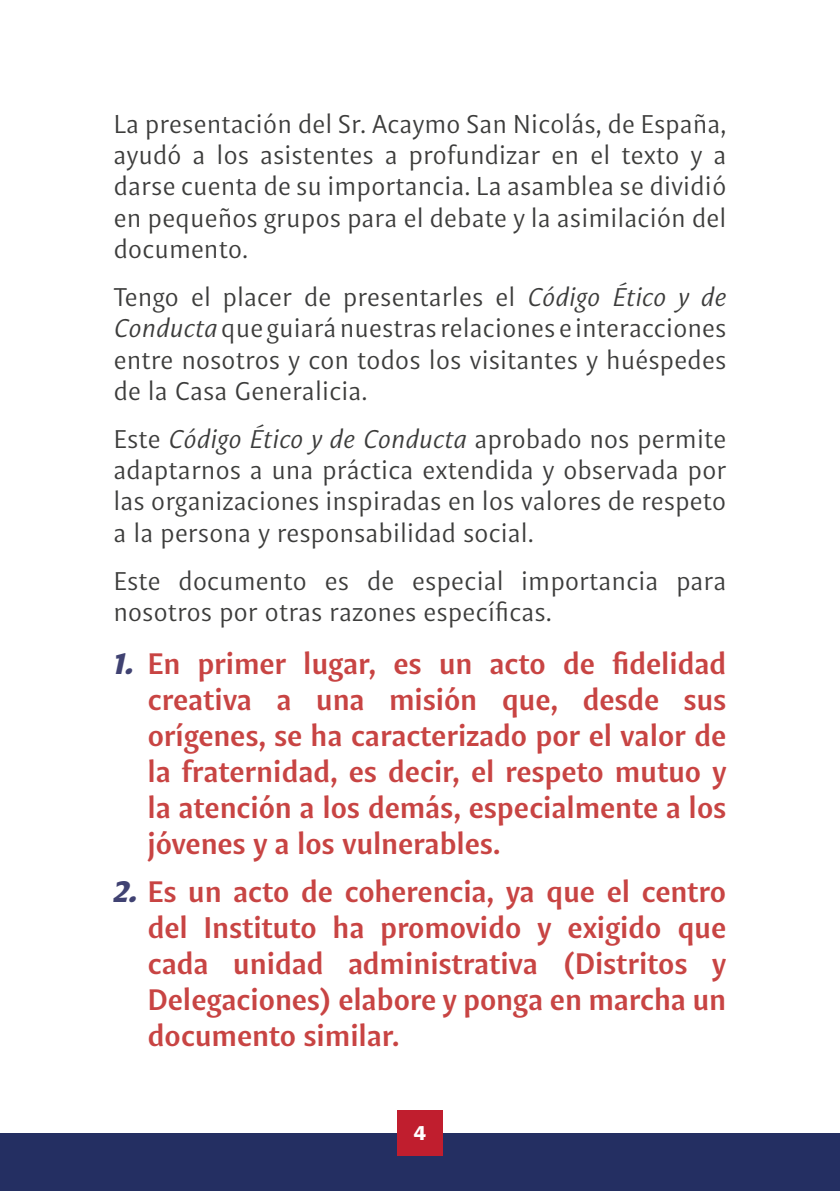
<style>
.page{position:relative;width:840px;height:1191px;background:#fff}
.page>*{position:absolute;margin:0;border:0;box-sizing:border-box;transform-origin:0 0}
.t1{font:700 30px/36px "Indivisa Text Sans";letter-spacing:-.01em;color:#c84443;text-align:justify}
.t2{font:26px/31.2px "Indivisa Text Sans";letter-spacing:-.005em;color:#3c3c3b;text-align:justify}
.t3{font:900 20px "Indivisa Text Sans";color:#fff}
.s1{font-style:italic}
.s2{font-weight:900;font-style:italic;color:#404272}
</style>
<div class="page">
<div style="left:0;top:1133px;width:839px;height:58px;background:#242f62"></div>
<div style="left:397px;top:1110px;width:45px;height:46px;background:#c01e2e"></div>
<p class="t2" style="left:113px;top:107px;width:614px">La presentación del Sr. Acaymo San Nicolás, de España, ayudó a los asistentes a profundizar en el texto y a darse cuenta de su importancia. La asamblea se dividió en pequeños grupos para el debate y la asimilación del documento.</p>
<p class="t2" style="left:113px;top:280px;width:614px">Tengo el placer de presentarles el <span class="s1">Código Ético y de Conducta</span> que guiará nuestras relaciones e interacciones entre nosotros y con todos los visitantes y huéspedes de la Casa Generalicia.</p>
<p class="t2" style="left:113px;top:422px;width:614px">Este <span class="s1">Código Ético y de Conducta</span> aprobado nos permite adaptarnos a una práctica extendida y observada por las organizaciones inspiradas en los valores de respeto a la persona y responsabilidad social.</p>
<p class="t2" style="left:113px;top:563px;width:614px">Este documento es de especial importancia para nosotros por otras razones específicas.</p>
<p class="t1" style="left:147px;top:643px;width:580px;text-indent:-34px"><span class="s2">1.</span> En primer lugar, es un acto de fidelidad creativa a una misión que, desde sus orígenes, se ha caracterizado por el valor de la fraternidad, es decir, el respeto mutuo y la atención a los demás, especialmente a los jóvenes y a los vulnerables.</p>
<p class="t1" style="left:147px;top:871px;width:580px;text-indent:-34px"><span class="s2">2.</span> Es un acto de coherencia, ya que el centro del Instituto ha promovido y exigido que cada unidad administrativa (Distritos y Delegaciones) elabore y ponga en marcha un documento similar.</p>
<p class="t3" style="left:413px;top:1115px;width:14px">4</p>
</div>
